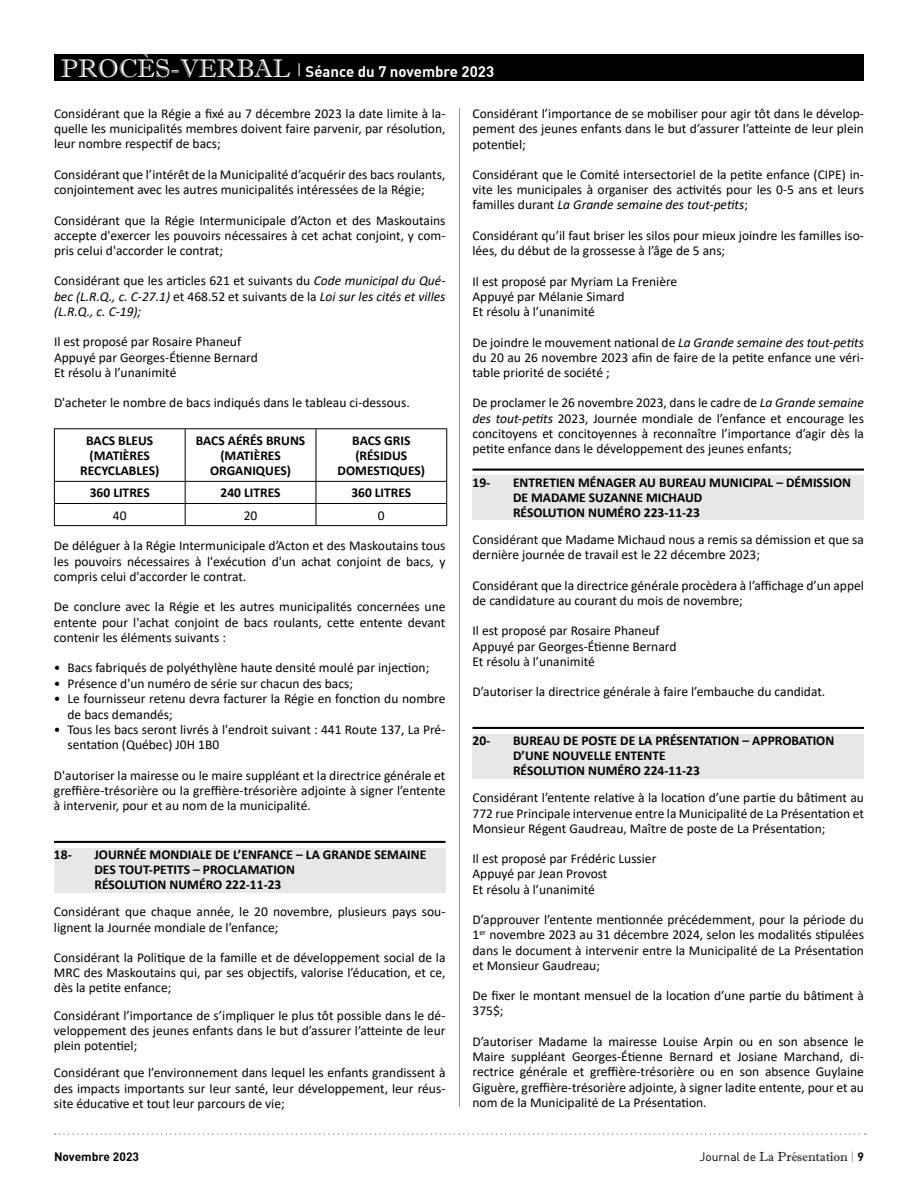
<style>
.page{position:relative;width:918px;height:1188px;background:#fff}
.page>*{position:absolute;margin:0;border:0;box-sizing:border-box;transform-origin:0 0}
.t1{font:700 15px "DIN";color:#fff}
.t2{font:13.5px/15.3px "Calibri";color:#000;text-align:justify}
.t3{font:700 13.5px/15.3px "Calibri";color:#000;text-align:center}
.t4{font:italic 13.5px/15.3px "Calibri";color:#000;text-align:justify}
.t5{font:13.2px "Imprint MT Shadow";color:#000}
.t6{font:700 12px "DIN";color:#000}
.s1{font-family:"Imprint MT Shadow";font-weight:400;font-size:25.5px}
.s2{font-weight:400}
.s3{font-style:normal}
.s4{font-style:italic}
.s5{font-family:"DIN";font-size:12px}
.s6{font-family:"DIN";font-size:12px;color:#939598}
.s7{font-family:"DIN";font-weight:700;font-size:12px}
</style>
<div class="page">
<svg style="left:55px;top:1133px;width:811px;height:2px"></svg>
<div style="left:54px;top:54px;width:810px;height:27px;background:#000"></div>
<div style="left:54px;top:848px;width:392px;height:45px;background:#e6e7e8"></div>
<hr style="left:54px;top:841px;width:392px;height:2px;background:#000">
<hr style="left:54px;top:428px;width:131px;height:1px;background:#000">
<hr style="left:54px;top:429px;width:1px;height:52px;background:#000">
<hr style="left:185px;top:428px;width:131px;height:1px;background:#000">
<hr style="left:185px;top:429px;width:1px;height:52px;background:#000">
<hr style="left:316px;top:428px;width:131px;height:1px;background:#000">
<hr style="left:316px;top:429px;width:1px;height:52px;background:#000">
<hr style="left:446px;top:429px;width:1px;height:52px;background:#000">
<hr style="left:54px;top:481px;width:131px;height:1px;background:#000">
<hr style="left:185px;top:481px;width:131px;height:1px;background:#000">
<hr style="left:316px;top:481px;width:131px;height:1px;background:#000">
<hr style="left:54px;top:503px;width:131px;height:1px;background:#000">
<svg style="left:54px;top:482px;width:1px;height:43px"></svg>
<hr style="left:185px;top:503px;width:131px;height:1px;background:#000">
<svg style="left:185px;top:482px;width:1px;height:43px"></svg>
<hr style="left:316px;top:503px;width:131px;height:1px;background:#000">
<svg style="left:316px;top:482px;width:1px;height:43px"></svg>
<svg style="left:446px;top:482px;width:1px;height:43px"></svg>
<hr style="left:54px;top:525px;width:131px;height:1px;background:#000">
<hr style="left:185px;top:525px;width:131px;height:1px;background:#000">
<hr style="left:316px;top:525px;width:131px;height:1px;background:#000">
<div style="left:472px;top:475px;width:392px;height:45px;background:#e6e7e8"></div>
<hr style="left:472px;top:469px;width:392px;height:2px;background:#000">
<div style="left:472px;top:734px;width:392px;height:45px;background:#e6e7e8"></div>
<hr style="left:472px;top:727px;width:392px;height:2px;background:#000">
<hr style="left:459px;top:108px;width:1px;height:999px;background:#939598">
<p class="t1" style="left:61px;top:61px;width:435px"><span class="s1">PROCÈS-VERBAL</span> <span class="s2">|</span> Séance du 7 novembre 2023</p>
<p class="t2" style="left:54px;top:105px;width:393px">Considérant que la Régie a fixé au 7 décembre 2023 la date limite à la&shy;quelle les municipalités membres doivent faire parvenir, par résolution, leur nombre respectif de bacs;</p>
<p class="t2" style="left:54px;top:166px;width:393px">Considérant que l’intérêt de la Municipalité d’acquérir des bacs roulants, conjointement avec les autres municipalités intéressées de la Régie;</p>
<p class="t2" style="left:54px;top:212px;width:393px">Considérant que la Régie Intermunicipale d’Acton et des Maskoutains accepte d'exercer les pouvoirs nécessaires à cet achat conjoint, y com&shy;pris celui d'accorder le contrat;</p>
<p class="t4" style="left:54px;top:273px;width:393px"><span class="s3">Considérant que les articles 621 et suivants du</span> Code municipal du Qué&shy;bec (L.R.Q., c. C-27.1) <span class="s3">et 468.52 et suivants de la</span> Loi sur les cités et villes (L.R.Q., c. C-19);</p>
<p class="t2" style="left:54px;top:334px;width:205px;text-align:left">Il est proposé par Rosaire Phaneuf<br>Appuyé par Georges-Étienne Bernard<br>Et résolu à l’unanimité</p>
<p class="t2" style="left:54px;top:395px;width:357px">D'acheter le nombre de bacs indiqués dans le tableau ci-dessous.</p>
<p class="t3" style="left:80px;top:433px;width:80px">BACS BLEUS (MATIÈRES<br>RECYCLABLES)</p>
<p class="t3" style="left:196px;top:433px;width:111px">BACS AÉRÉS BRUNS (MATIÈRES<br>ORGANIQUES)</p>
<p class="t3" style="left:338px;top:433px;width:89px">BACS GRIS (RÉSIDUS<br>DOMESTIQUES)</p>
<p class="t3" style="left:90px;top:485px;width:62px">360 LITRES</p>
<p class="t3" style="left:221px;top:485px;width:62px">240 LITRES</p>
<p class="t3" style="left:351px;top:485px;width:62px">360 LITRES</p>
<p class="t2" style="left:113px;top:507px;width:15px">40</p>
<p class="t2" style="left:244px;top:507px;width:15px">20</p>
<p class="t2" style="left:378px;top:507px;width:8px">0</p>
<p class="t2" style="left:54px;top:538px;width:393px">De déléguer à la Régie Intermunicipale d’Acton et des Maskoutains tous les pouvoirs nécessaires à l'exécution d'un achat conjoint de bacs, y compris celui d'accorder le contrat.</p>
<p class="t2" style="left:54px;top:599px;width:393px">De conclure avec la Régie et les autres municipalités concernées une entente pour l'achat conjoint de bacs roulants, cette entente devant contenir les éléments suivants :</p>
<p class="t2" style="left:54px;top:660px;width:377px">• Bacs fabriqués de polyéthylène haute densité moulé par injection;</p>
<p class="t2" style="left:54px;top:675px;width:301px">• Présence d'un numéro de série sur chacun des bacs;</p>
<p class="t2" style="left:67px;top:691px;width:379px;text-indent:-14px">• Le fournisseur retenu devra facturer la Régie en fonction du nombre de bacs demandés;</p>
<p class="t2" style="left:67px;top:721px;width:379px;text-indent:-14px">• Tous les bacs seront livrés à l'endroit suivant : 441 Route 137, La Pré&shy;sentation (Québec) J0H 1B0</p>
<p class="t2" style="left:54px;top:767px;width:393px">D'autoriser la mairesse ou le maire suppléant et la directrice générale et greffière-trésorière ou la greffière-trésorière adjointe à signer l’entente à intervenir, pour et au nom de la municipalité.</p>
<p class="t3" style="left:54px;top:847px;width:19px">18-</p>
<p class="t3" style="left:94px;top:847px;width:333px;text-align:left">JOURNÉE MONDIALE DE L’ENFANCE – LA GRANDE SEMAINE<br>DES TOUT-PETITS – PROCLAMATION<br>RÉSOLUTION NUMÉRO 222-11-23</p>
<p class="t2" style="left:54px;top:904px;width:393px">Considérant que chaque année, le 20 novembre, plusieurs pays sou&shy;lignent la Journée mondiale de l’enfance;</p>
<p class="t2" style="left:54px;top:950px;width:393px">Considérant la Politique de la famille et de développement social de la MRC des Maskoutains qui, par ses objectifs, valorise l’éducation, et ce, dès la petite enfance;</p>
<p class="t2" style="left:54px;top:1007px;width:393px">Considérant l’importance de s’impliquer le plus tôt possible dans le dé&shy;veloppement des jeunes enfants dans le but d’assurer l’atteinte de leur plein potentiel;</p>
<p class="t2" style="left:54px;top:1065px;width:393px">Considérant que l’environnement dans lequel les enfants grandissent à des impacts importants sur leur santé, leur développement, leur réus&shy;site éducative et tout leur parcours de vie;</p>
<p class="t2" style="left:472px;top:106px;width:393px">Considérant l’importance de se mobiliser pour agir tôt dans le dévelop&shy;pement des jeunes enfants dans le but d’assurer l’atteinte de leur plein potentiel;</p>
<p class="t2" style="left:472px;top:167px;width:393px">Considérant que le Comité intersectoriel de la petite enfance (CIPE) in&shy;vite les municipales à organiser des activités pour les 0-5 ans et leurs familles durant <span class="s4">La Grande semaine des tout-petits</span>;</p>
<p class="t2" style="left:472px;top:227px;width:393px">Considérant qu’il faut briser les silos pour mieux joindre les familles iso&shy;lées, du début de la grossesse à l’âge de 5 ans;</p>
<p class="t2" style="left:472px;top:273px;width:206px;text-align:left">Il est proposé par Myriam La Frenière<br>Appuyé par Mélanie Simard<br>Et résolu à l’unanimité</p>
<p class="t2" style="left:472px;top:334px;width:393px">De joindre le mouvement national de <span class="s4">La Grande semaine des tout-petits </span>du 20 au 26 novembre 2023 afin de faire de la petite enfance une véri&shy;table priorité de société ;</p>
<p class="t2" style="left:472px;top:395px;width:393px">De proclamer le 26 novembre 2023, dans le cadre de <span class="s4">La Grande semaine des tout-petits</span> 2023, Journée mondiale de l’enfance et encourage les concitoyens et concitoyennes à reconnaître l’importance d’agir dès la petite enfance dans le développement des jeunes enfants;</p>
<p class="t3" style="left:472px;top:475px;width:19px">19-</p>
<p class="t3" style="left:513px;top:475px;width:340px;text-align:left">ENTRETIEN MÉNAGER AU BUREAU MUNICIPAL – DÉMISSION<br>DE MADAME SUZANNE MICHAUD<br>RÉSOLUTION NUMÉRO 223-11-23</p>
<p class="t2" style="left:472px;top:532px;width:393px">Considérant que Madame Michaud nous a remis sa démission et que sa dernière journée de travail est le 22 décembre 2023;</p>
<p class="t2" style="left:472px;top:577px;width:393px">Considérant que la directrice générale procèdera à l’affichage d’un appel de candidature au courant du mois de novembre;</p>
<p class="t2" style="left:472px;top:623px;width:205px;text-align:left">Il est proposé par Rosaire Phaneuf<br>Appuyé par Georges-Étienne Bernard<br>Et résolu à l’unanimité</p>
<p class="t2" style="left:472px;top:684px;width:354px">D’autoriser la directrice générale à faire l’embauche du candidat.</p>
<p class="t3" style="left:472px;top:733px;width:19px">20-</p>
<p class="t3" style="left:513px;top:733px;width:323px;text-align:left">BUREAU DE POSTE DE LA PRÉSENTATION – APPROBATION<br>D’UNE NOUVELLE ENTENTE<br>RÉSOLUTION NUMÉRO 224-11-23</p>
<p class="t2" style="left:472px;top:790px;width:393px">Considérant l’entente relative à la location d’une partie du bâtiment au 772 rue Principale intervenue entre la Municipalité de La Présentation et Monsieur Régent Gaudreau, Maître de poste de La Présentation;</p>
<p class="t2" style="left:472px;top:851px;width:185px;text-align:left">Il est proposé par Frédéric Lussier<br>Appuyé par Jean Provost<br>Et résolu à l’unanimité</p>
<p class="t2" style="left:472px;top:912px;width:393px">D’approuver l’entente mentionnée précédemment, pour la période du 1<sup>er</sup> novembre 2023 au 31 décembre 2024, selon les modalités stipulées dans le document à intervenir entre la Municipalité de La Présentation et Monsieur Gaudreau;</p>
<p class="t2" style="left:473px;top:988px;width:393px">De fixer le montant mensuel de la location d’une partie du bâtiment à<br>375$;</p>
<p class="t2" style="left:473px;top:1033px;width:393px">D’autoriser Madame la mairesse Louise Arpin ou en son absence le Maire suppléant Georges-Étienne Bernard et Josiane Marchand, di&shy;rectrice générale et greffière-trésorière ou en son absence Guylaine Giguère, greffière-trésorière adjointe, à signer ladite entente, pour et au nom de la Municipalité de La Présentation.</p>
<p class="t6" style="left:54px;top:1149px;width:87px">Novembre 2023</p>
<p class="t5" style="left:699px;top:1149px;width:166px"><span class="s5">Journal de</span> La Présentation <span class="s6">|</span> <span class="s7">9</span></p>
</div>
